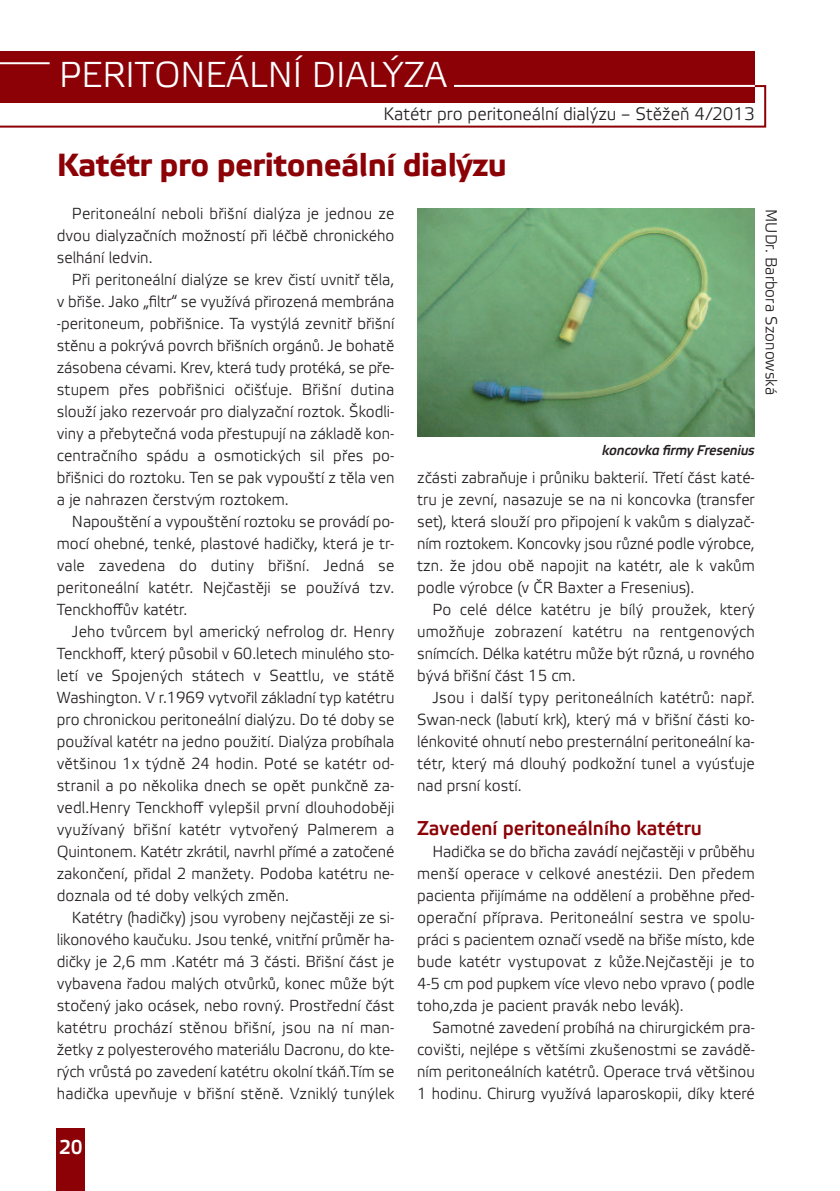
<style>
.page{position:relative;width:840px;height:1191px;background:#fff}
.page>*{position:absolute;margin:0;border:0;box-sizing:border-box;transform-origin:0 0}
.t1{font:300 36px "Etelka";color:#fff;scale:.95 1}
.t2{font:700 32px "Etelka Text Pro";letter-spacing:-.015em;color:#8b0106}
.t3{font:700 20px "Etelka Light Pro";color:#8b0106;scale:.95 1}
.t4{font:700 20px "Etelka Light Pro";color:#fff;scale:.95 1}
.t5{font:300 18px "Etelka";color:#231f20;scale:.95 1}
.t6{font:300 16px/22px "Etelka";color:#231f20;text-align:justify;scale:.95 1}
.t7{font:italic 700 14px "Etelka Light Pro";letter-spacing:-.015em;color:#231f20;scale:.95 1}
</style>
<div class="page">
<div style="left:57px;top:1128px;width:28px;height:63px;background:#8b0106"></div>
<div style="left:0;top:51px;width:754px;height:51px;background:#8b0106"></div>
<svg style="left:0;top:85px;width:765px;height:43px"></svg>
<hr style="left:249px;top:85px;width:505px;height:2px;background:#fff">
<div style="left:53px;top:61px;width:401px;height:38px;background:#8b0106"></div>
<hr style="left:0;top:62px;width:50px;height:2px;background:#fff">
<img style="left:417px;top:209px;width:337px;height:227px">
<h1 class="t1" style="left:59px;top:62px;width:410px">PERITONEáLNí DIALÝZA</h1>
<p class="t5" style="left:383px;top:107px;width:392px">Katétr pro peritoneální dialýzu – Stěžeň 4/2013</p>
<h2 class="t2" style="left:57px;top:154px;width:451px">Katétr pro peritoneální dialýzu</h2>
<p class="t6" style="left:57px;top:204px;width:357px;text-indent:15px">Peritoneální neboli břišní dialýza je jednou ze dvou dialyzačních možností při léčbě chronického selhání ledvin.</p>
<p class="t6" style="left:57px;top:270px;width:357px;text-indent:15px">Při peritoneální dialýze se krev čistí uvnitř těla, v břiše. Jako „filtr“ se využívá přirozená membrána -peritoneum, pobřišnice. Ta vystýlá zevnitř břišní stěnu a pokrývá povrch břišních orgánů. Je bohatě zásobena cévami. Krev, která tudy protéká, se pře&shy;stupem přes pobřišnici očišťuje. Břišní dutina slouží jako rezervoár pro dialyzační roztok. Škodli&shy;viny a přebytečná voda přestupují na základě kon&shy;centračního spádu a osmotických sil přes po&shy;břišnici do roztoku. Ten se pak vypouští z těla ven a je nahrazen čerstvým roztokem.</p>
<p class="t6" style="left:57px;top:512px;width:357px;text-indent:15px">Napouštění a vypouštění roztoku se provádí po&shy;mocí ohebné, tenké, plastové hadičky, která je tr&shy;vale zavedena do dutiny břišní. Jedná se peritoneální katétr. Nejčastěji se používá tzv.<br>Tenckhoffův katétr.</p>
<p class="t6" style="left:57px;top:622px;width:357px;text-indent:15px">Jeho tvůrcem byl americký nefrolog dr. Henry Tenckhoff, který působil v 60.letech minulého sto&shy;letí ve Spojených státech v Seattlu, ve státě Washington. V r.1969 vytvořil základní typ katétru pro chronickou peritoneální dialýzu. Do té doby se používal katétr na jedno použití. Dialýza probíhala většinou 1x týdně 24 hodin. Poté se katétr od&shy;stranil a po několika dnech se opět punkčně za&shy;vedl.Henry Tenckhoff vylepšil první dlouhodoběji využívaný břišní katétr vytvořený Palmerem a Quintonem. Katétr zkrátil, navrhl přímé a zatočené zakončení, přidal 2 manžety. Podoba katétru ne&shy;doznala od té doby velkých změn.</p>
<p class="t6" style="left:57px;top:908px;width:357px;text-indent:15px">Katétry (hadičky) jsou vyrobeny nejčastěji ze si&shy;likonového kaučuku. Jsou tenké, vnitřní průměr ha&shy;dičky je 2,6 mm .Katétr má 3 části. Břišní část je vybavena řadou malých otvůrků, konec může být stočený jako ocásek, nebo rovný. Prostřední část katétru prochází stěnou břišní, jsou na ní man&shy;žetky z polyesterového materiálu Dacronu, do kte&shy;rých vrůstá po zavedení katétru okolní tkáň.Tím se hadička upevňuje v břišní stěně. Vzniklý tunýlek</p>
<p class="t7" style="left:601px;top:445px;width:162px">koncovka firmy Fresenius</p>
<p class="t6" style="left:417px;top:468px;width:357px">zčásti zabraňuje i průniku bakterií. Třetí část katé&shy;tru je zevní, nasazuje se na ni koncovka (transfer set), která slouží pro připojení k vakům s dialyzač&shy;ním roztokem. Koncovky jsou různé podle výrobce, tzn. že jdou obě napojit na katétr, ale k vakům podle výrobce (v ČR Baxter a Fresenius).</p>
<p class="t6" style="left:417px;top:600px;width:357px;text-indent:15px">Po celé délce katétru je bílý proužek, který umožňuje zobrazení katétru na rentgenových snímcích. Délka katétru může být různá, u rovného bývá břišní část 15 cm.</p>
<p class="t6" style="left:417px;top:688px;width:357px;text-indent:15px">Jsou i další typy peritoneálních katétrů: např.<br>Swan-neck (labutí krk), který má v břišní části ko&shy;lénkovité ohnutí nebo presternální peritoneální ka&shy;tétr, který má dlouhý podkožní tunel a vyúsťuje nad prsní kostí.</p>
<p class="t3" style="left:417px;top:821px;width:301px">Zavedení peritoneálního katétru</p>
<p class="t6" style="left:417px;top:842px;width:357px;text-indent:15px">Hadička se do břicha zavádí nejčastěji v průběhu menší operace v celkové anestézii. Den předem pacienta přijímáme na oddělení a proběhne před&shy;operační příprava. Peritoneální sestra ve spolu&shy;práci s pacientem označí vsedě na břiše místo, kde bude katétr vystupovat z kůže.Nejčastěji je to 4-5 cm pod pupkem více vlevo nebo vpravo ( podle toho,zda je pacient pravák nebo levák).</p>
<p class="t6" style="left:417px;top:1018px;width:357px;text-indent:15px">Samotné zavedení probíhá na chirurgickém pra&shy;covišti, nejlépe s většími zkušenostmi se zavádě&shy;ním peritoneálních katétrů. Operace trvá většinou 1 hodinu. Chirurg využívá laparoskopii, díky které</p>
<p class="t6" style="left:780px;top:209px;width:197px;rotate:90deg">MUDr. Barbora Szonowská</p>
<p class="t4" style="left:59px;top:1140px;width:27px">20</p>
</div>
